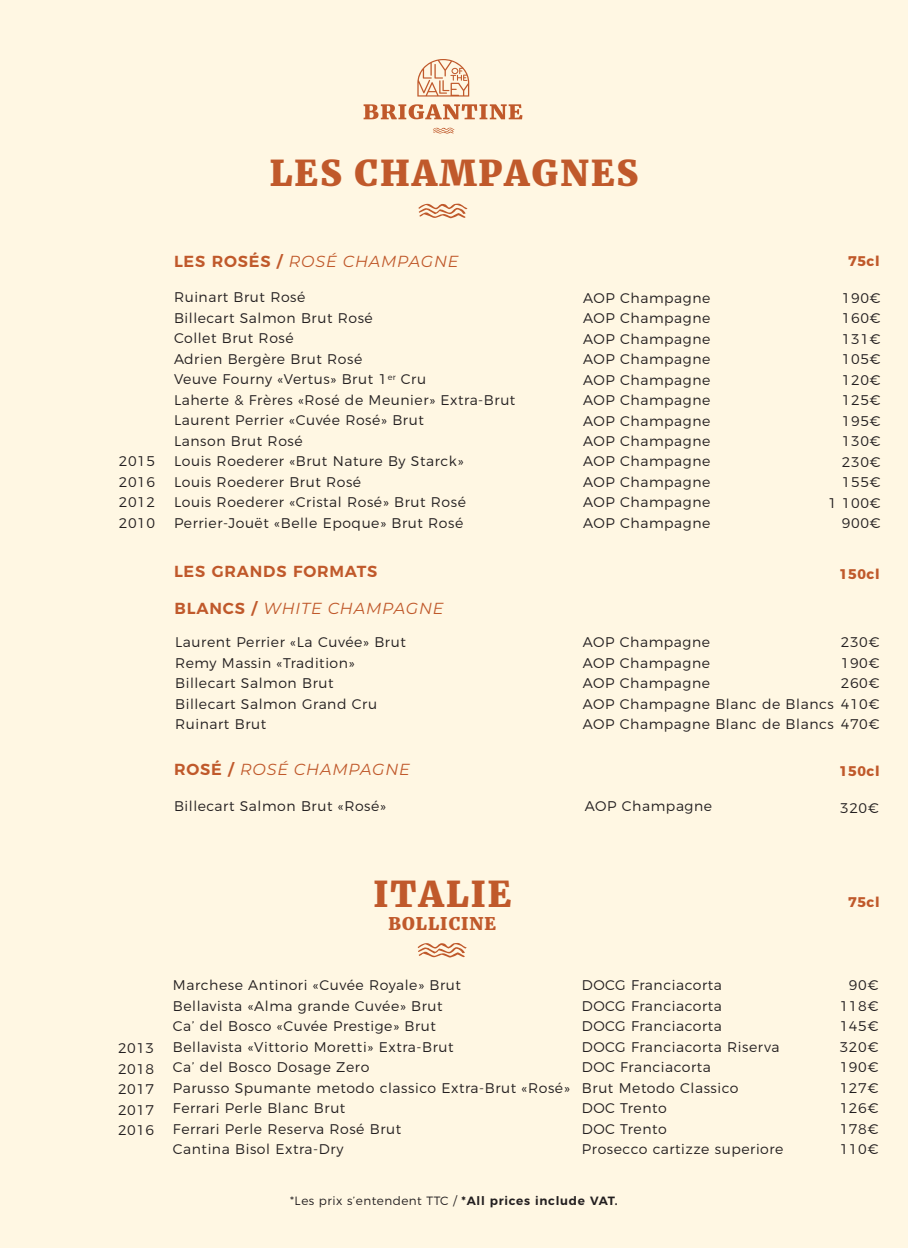
<style>
.page{position:relative;width:908px;height:1248px;background:#fff}
.page>*{position:absolute;margin:0;border:0;box-sizing:border-box;transform-origin:0 0}
.t1{font:800 35.2px "Merriweather";letter-spacing:.06em;color:#c0592b}
.t2{font:800 17.2px "Merriweather";letter-spacing:.06em;color:#c0592b}
.t3{font:italic 16px "Montserrat";letter-spacing:.05em;color:#c0592b}
.t4{font:600 16px "Montserrat";letter-spacing:.05em;color:#c0592b}
.t5{font:300 14px "Montserrat";letter-spacing:.04em;color:#231f20}
.t6{font:700 14px "Montserrat";letter-spacing:.04em;color:#c0592b}
.t7{font:300 12px "Montserrat";letter-spacing:.04em;color:#231f20}
.s1{font-weight:600;font-style:normal}
.s2{font-weight:600}
</style>
<div class="page">
<div style="left:0;top:0;width:907px;height:1247px;background:#fff7e3"></div>
<svg style="left:417px;top:942px;width:49px;height:15px"></svg>
<svg style="left:432px;top:128px;width:22px;height:6px"></svg>
<svg style="left:417px;top:59px;width:52px;height:37px;background:#eecdb2"></svg>
<svg style="left:363px;top:104px;width:159px;height:15px;background:#dea685"></svg>
<svg style="left:418px;top:203px;width:49px;height:15px"></svg>
<p class="t1" style="left:270px;top:152px;width:369px">LES CHAMPAGNES</p>
<p class="t5" style="left:119px;top:450px;width:38px">2015</p>
<p class="t5" style="left:119px;top:470px;width:38px">2016</p>
<p class="t5" style="left:119px;top:491px;width:38px">2012</p>
<p class="t5" style="left:119px;top:511px;width:38px">2010</p>
<p class="t3" style="left:174px;top:251px;width:286px"><span class="s1">LES ROSÉS /</span> ROSÉ CHAMPAGNE</p>
<p class="t5" style="left:174px;top:286px;width:133px">Ruinart Brut Rosé</p>
<p class="t5" style="left:174px;top:307px;width:200px">Billecart Salmon Brut Rosé</p>
<p class="t5" style="left:174px;top:327px;width:121px">Collet Brut Rosé</p>
<p class="t5" style="left:174px;top:348px;width:190px">Adrien Bergère Brut Rosé</p>
<p class="t5" style="left:174px;top:368px;width:253px">Veuve Fourny «Vertus» Brut 1<sup>er</sup> Cru</p>
<p class="t5" style="left:174px;top:389px;width:343px">Laherte &amp; Frères «Rosé de Meunier» Extra-Brut</p>
<p class="t5" style="left:174px;top:409px;width:251px">Laurent Perrier «Cuvée Rosé» Brut</p>
<p class="t5" style="left:174px;top:429px;width:130px">Lanson Brut Rosé</p>
<p class="t5" style="left:174px;top:450px;width:291px">Louis Roederer «Brut Nature By Starck»</p>
<p class="t5" style="left:174px;top:470px;width:188px">Louis Roederer Brut Rosé</p>
<p class="t5" style="left:174px;top:491px;width:293px">Louis Roederer «Cristal Rosé» Brut Rosé</p>
<p class="t5" style="left:174px;top:511px;width:291px">Perrier-Jouët «Belle Epoque» Brut Rosé</p>
<p class="t5" style="left:583px;top:287px;width:129px">AOP Champagne</p>
<p class="t5" style="left:583px;top:307px;width:129px">AOP Champagne</p>
<p class="t5" style="left:583px;top:328px;width:129px">AOP Champagne</p>
<p class="t5" style="left:583px;top:348px;width:129px">AOP Champagne</p>
<p class="t5" style="left:583px;top:368px;width:129px">AOP Champagne</p>
<p class="t5" style="left:583px;top:389px;width:129px">AOP Champagne</p>
<p class="t5" style="left:583px;top:409px;width:129px">AOP Champagne</p>
<p class="t5" style="left:583px;top:430px;width:129px">AOP Champagne</p>
<p class="t5" style="left:583px;top:450px;width:129px">AOP Champagne</p>
<p class="t5" style="left:583px;top:471px;width:129px">AOP Champagne</p>
<p class="t5" style="left:583px;top:491px;width:129px">AOP Champagne</p>
<p class="t5" style="left:583px;top:512px;width:129px">AOP Champagne</p>
<p class="t6" style="left:847px;top:250px;width:33px">75cl</p>
<p class="t5" style="left:841px;top:287px;width:40px">190€</p>
<p class="t5" style="left:841px;top:307px;width:40px">160€</p>
<p class="t5" style="left:841px;top:328px;width:40px">131€</p>
<p class="t5" style="left:841px;top:348px;width:40px">105€</p>
<p class="t5" style="left:841px;top:369px;width:40px">120€</p>
<p class="t5" style="left:841px;top:389px;width:40px">125€</p>
<p class="t5" style="left:841px;top:409px;width:40px">195€</p>
<p class="t5" style="left:841px;top:430px;width:40px">130€</p>
<p class="t5" style="left:841px;top:450px;width:40px">230€</p>
<p class="t5" style="left:841px;top:471px;width:40px">155€</p>
<p class="t5" style="left:827px;top:491px;width:54px">1 100€</p>
<p class="t5" style="left:841px;top:512px;width:40px">900€</p>
<p class="t4" style="left:174px;top:558px;width:205px">LES GRANDS FORMATS</p>
<p class="t6" style="left:838px;top:563px;width:42px">150cl</p>
<p class="t3" style="left:174px;top:597px;width:270px"><span class="s1">BLANCS /</span> WHITE CHAMPAGNE</p>
<p class="t5" style="left:175px;top:631px;width:232px">Laurent Perrier «La Cuvée» Brut</p>
<p class="t5" style="left:175px;top:652px;width:181px">Remy Massin «Tradition»</p>
<p class="t5" style="left:175px;top:672px;width:160px">Billecart Salmon Brut</p>
<p class="t5" style="left:175px;top:693px;width:203px">Billecart Salmon Grand Cru</p>
<p class="t5" style="left:175px;top:713px;width:92px">Ruinart Brut</p>
<p class="t5" style="left:582px;top:631px;width:129px">AOP Champagne</p>
<p class="t5" style="left:582px;top:652px;width:129px">AOP Champagne</p>
<p class="t5" style="left:582px;top:672px;width:129px">AOP Champagne</p>
<p class="t5" style="left:582px;top:693px;width:252px">AOP Champagne Blanc de Blancs</p>
<p class="t5" style="left:582px;top:713px;width:252px">AOP Champagne Blanc de Blancs</p>
<p class="t5" style="left:840px;top:631px;width:40px">230€</p>
<p class="t5" style="left:840px;top:652px;width:40px">190€</p>
<p class="t5" style="left:840px;top:672px;width:40px">260€</p>
<p class="t5" style="left:840px;top:693px;width:40px">410€</p>
<p class="t5" style="left:840px;top:713px;width:40px">470€</p>
<p class="t3" style="left:174px;top:758px;width:237px"><span class="s1">ROSÉ /</span> ROSÉ CHAMPAGNE</p>
<p class="t5" style="left:174px;top:795px;width:213px">Billecart Salmon Brut «Rosé»</p>
<p class="t5" style="left:584px;top:795px;width:129px">AOP Champagne</p>
<p class="t5" style="left:839px;top:797px;width:40px">320€</p>
<p class="t6" style="left:838px;top:759px;width:42px">150cl</p>
<p class="t1" style="left:373px;top:872px;width:139px">ITALIE</p>
<p class="t2" style="left:388px;top:912px;width:109px">BOLLICINE</p>
<p class="t5" style="left:118px;top:1037px;width:38px">2013</p>
<p class="t5" style="left:118px;top:1057px;width:38px">2018</p>
<p class="t5" style="left:118px;top:1077px;width:38px">2017</p>
<p class="t5" style="left:118px;top:1098px;width:38px">2017</p>
<p class="t5" style="left:118px;top:1118px;width:38px">2016</p>
<p class="t5" style="left:173px;top:974px;width:289px">Marchese Antinori «Cuvée Royale» Brut</p>
<p class="t5" style="left:173px;top:994px;width:271px">Bellavista «Alma grande Cuvée» Brut</p>
<p class="t5" style="left:173px;top:1015px;width:264px">Ca’ del Bosco «Cuvée Prestige» Brut</p>
<p class="t5" style="left:173px;top:1035px;width:282px">Bellavista «Vittorio Moretti» Extra-Brut</p>
<p class="t5" style="left:173px;top:1056px;width:198px">Ca’ del Bosco Dosage Zero</p>
<p class="t5" style="left:173px;top:1076px;width:398px">Parusso Spumante metodo classico Extra-Brut «Rosé»</p>
<p class="t5" style="left:173px;top:1097px;width:174px">Ferrari Perle Blanc Brut</p>
<p class="t5" style="left:173px;top:1117px;width:230px">Ferrari Perle Reserva Rosé Brut</p>
<p class="t5" style="left:173px;top:1137px;width:172px">Cantina Bisol Extra-Dry</p>
<p class="t5" style="left:581px;top:974px;width:141px">DOCG Franciacorta</p>
<p class="t5" style="left:581px;top:994px;width:141px">DOCG Franciacorta</p>
<p class="t5" style="left:581px;top:1015px;width:141px">DOCG Franciacorta</p>
<p class="t5" style="left:581px;top:1035px;width:199px">DOCG Franciacorta Riserva</p>
<p class="t5" style="left:581px;top:1056px;width:130px">DOC Franciacorta</p>
<p class="t5" style="left:581px;top:1076px;width:158px">Brut Metodo Classico</p>
<p class="t5" style="left:581px;top:1097px;width:86px">DOC Trento</p>
<p class="t5" style="left:581px;top:1117px;width:86px">DOC Trento</p>
<p class="t5" style="left:581px;top:1137px;width:203px">Prosecco cartizze superiore</p>
<p class="t7" style="left:290px;top:1191px;width:329px">*Les prix s’entendent TTC / <span class="s2">*All prices include VAT.</span></p>
<p class="t6" style="left:847px;top:890px;width:33px">75cl</p>
<p class="t5" style="left:848px;top:974px;width:31px">90€</p>
<p class="t5" style="left:839px;top:994px;width:40px">118€</p>
<p class="t5" style="left:839px;top:1015px;width:40px">145€</p>
<p class="t5" style="left:839px;top:1035px;width:40px">320€</p>
<p class="t5" style="left:839px;top:1056px;width:40px">190€</p>
<p class="t5" style="left:839px;top:1076px;width:40px">127€</p>
<p class="t5" style="left:839px;top:1097px;width:40px">126€</p>
<p class="t5" style="left:839px;top:1117px;width:40px">178€</p>
<p class="t5" style="left:839px;top:1137px;width:40px">110€</p>
</div>
